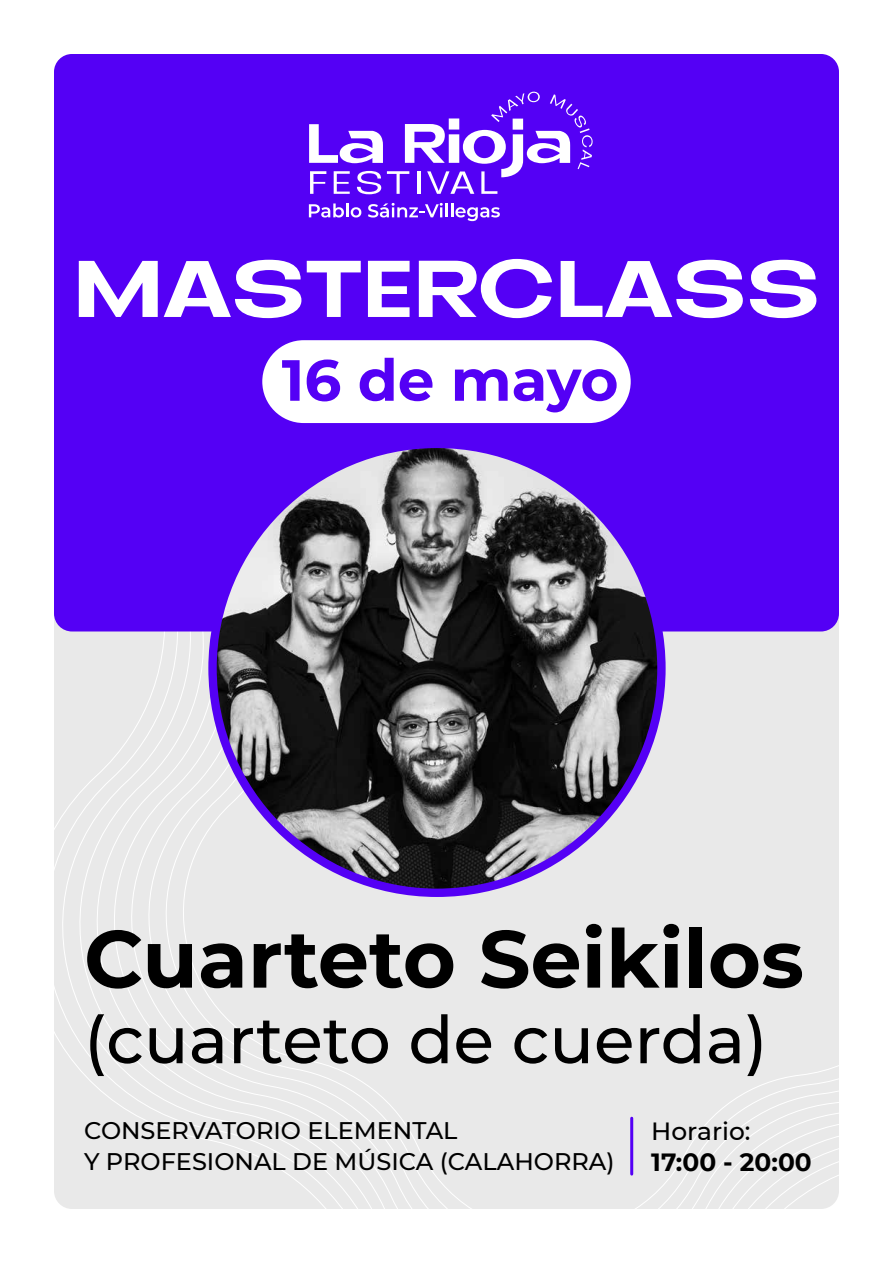
<style>
.page{position:relative;width:893px;height:1263px;background:#fff}
.page>*{position:absolute;margin:0;border:0;box-sizing:border-box;transform-origin:0 0}
.t1{font:700 82.65px "Neue Metana";letter-spacing:-.005em;color:#fff}
.t2{font:700 81px "Montserrat";color:#000}
.t3{font:500 66px "Montserrat";color:#000}
.t4{font:700 57.9px "Montserrat";color:#5400f5}
.t5{font:700 24.9px "Montserrat";color:#000}
.t6{font:500 24.9px "Montserrat";color:#000}
.t7{font:500 24px/31px "Montserrat";color:#000}
</style>
<div class="page">
<div style="left:54px;top:617px;width:785px;height:592px;background:#e9e9e9"></div>
<div style="left:54px;top:54px;width:785px;height:577px;background:#5400f5;border-radius:18px"></div>
<img style="left:213px;top:444px;width:448px;height:449px;border-radius:224px">
<div style="left:262px;top:340px;width:369px;height:83px;background:#fff;border-radius:41px"></div>
<hr style="left:630px;top:1118px;width:3px;height:56px;background:#5400f5">
<svg style="left:309px;top:91px;width:284px;height:103px"></svg>
<svg style="left:309px;top:203px;width:52px;height:14px"></svg>
<svg style="left:368px;top:203px;width:75px;height:15px"></svg>
<hr style="left:445px;top:203px;width:3px;height:14px;background:#fff">
<svg style="left:451px;top:203px;width:49px;height:18px"></svg>
<h1 class="t1" style="left:73px;top:232px;width:748px">MASTERCLASS</h1>
<h3 class="t4" style="left:282px;top:345px;width:338px">16 de mayo</h3>
<h2 class="t2" style="left:84px;top:909px;width:721px">Cuarteto Seikilos</h2>
<h3 class="t3" style="left:84px;top:999px;width:685px">(cuarteto de cuerda)</h3>
<p class="t7" style="left:84px;top:1114px;width:532px">CONSERVATORIO ELEMENTAL<br>Y PROFESIONAL DE MÚSICA (CALAHORRA)</p>
<p class="t6" style="left:651px;top:1115px;width:101px">Horario:</p>
<p class="t5" style="left:651px;top:1146px;width:162px">17:00 - 20:00</p>
</div>
